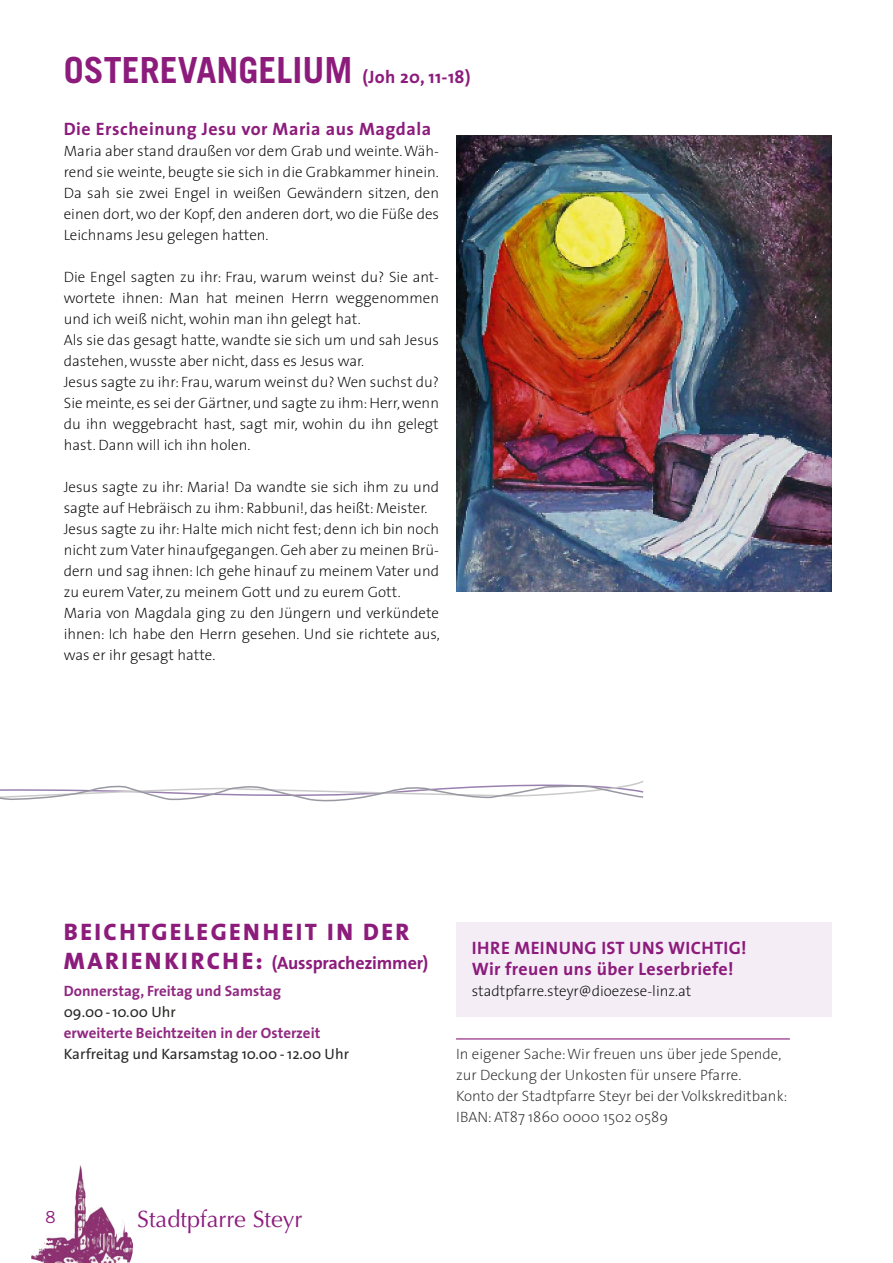
<style>
.page{position:relative;width:893px;height:1263px;background:#fff}
.page>*{position:absolute;margin:0;border:0;box-sizing:border-box;transform-origin:0 0}
.t1{font:700 36px "Trade Gothic LT Std";color:#8c1b7c}
.t2{font:800 24px "The Sans";letter-spacing:.1em;color:#8c1b7c}
.t3{font:23.55px "Optima";color:#8c1b7c}
.t4{font:700 18px/21px "The Sans";letter-spacing:.02em;color:#8c1b7c}
.t5{font:700 18px "The Sans";letter-spacing:-.01em;color:#8c1b7c}
.t6{font:16.5px "Trade Gothic LT Std";color:#8c1b7c}
.t7{font:200 15px/21px "The Sans";color:#000}
.t8{font:200 15px/21px "The Sans";color:#282827}
.t9{font:700 15px "The Sans";color:#912881}
.t10{font:15px "The Sans";color:#282827}
.s1{font-family:"The Sans";font-size:18px}
.s2{font-weight:800;font-size:24px}
</style>
<div class="page">
<img style="left:31px;top:1165px;width:103px;height:98px">
<svg style="left:0;top:780px;width:644px;height:22px"></svg>
<img style="left:456px;top:135px;width:375px;height:457px">
<div style="left:456px;top:923px;width:375px;height:94px;background:#f4edf6"></div>
<hr style="left:456px;top:1038px;width:334px;height:1px;background:#8c1b7c">
<h1 class="t1" style="left:64px;top:48px;width:408px">OSTEREVANGELIUM <span class="s1">(Joh 20, 11-18)</span></h1>
<p class="t4" style="left:64px;top:118px;width:369px">Die Erscheinung Jesu vor Maria aus Magdala</p>
<p class="t7" style="left:64px;top:140px;width:377px;text-align:justify">Maria aber stand draußen vor dem Grab und weinte. Wäh&shy;rend sie weinte, beugte sie sich in die Grabkammer hinein.<br>Da sah sie zwei Engel in weißen Gewändern sitzen, den einen dort, wo der Kopf, den anderen dort, wo die Füße des Leichnams Jesu gelegen hatten.</p>
<p class="t7" style="left:64px;top:266px;width:377px">Die Engel sagten zu ihr: Frau, warum weinst du? Sie ant&shy;wortete ihnen: Man hat meinen Herrn weggenommen und ich weiß nicht, wohin man ihn gelegt hat.<br>Als sie das gesagt hatte, wandte sie sich um und sah Jesus dastehen, wusste aber nicht, dass es Jesus war.<br>Jesus sagte zu ihr: Frau, warum weinst du? Wen suchst du?<br>Sie meinte, es sei der Gärtner, und sagte zu ihm: Herr, wenn du ihn weggebracht hast, sagt mir, wohin du ihn gelegt hast. Dann will ich ihn holen.</p>
<p class="t7" style="left:64px;top:476px;width:377px">Jesus sagte zu ihr: Maria! Da wandte sie sich ihm zu und sagte auf Hebräisch zu ihm: Rabbuni!, das heißt: Meister.<br>Jesus sagte zu ihr: Halte mich nicht fest; denn ich bin noch nicht zum Vater hinaufgegangen. Geh aber zu meinen Brü&shy;dern und sag ihnen: Ich gehe hinauf zu meinem Vater und zu eurem Vater, zu meinem Gott und zu eurem Gott.<br>Maria von Magdala ging zu den Jüngern und verkündete ihnen: Ich habe den Herrn gesehen. Und sie richtete aus, was er ihr gesagt hatte.</p>
<h2 class="t2" style="left:64px;top:911px;width:347px">BEICHTGELEGENHEIT IN DER</h2>
<p class="t5" style="left:64px;top:947px;width:366px"><span class="s2">MARIENKIRCHE:</span> (Aussprachezimmer)</p>
<p class="t9" style="left:64px;top:978px;width:219px">Donnerstag, Freitag und Samstag</p>
<p class="t10" style="left:64px;top:999px;width:114px">09.00-10.00 Uhr</p>
<p class="t9" style="left:64px;top:1020px;width:258px">erweiterte Beichtzeiten in der Osterzeit</p>
<p class="t10" style="left:64px;top:1041px;width:287px">Karfreitag und Karsamstag 10.00 - 12.00 Uhr</p>
<p class="t4" style="left:472px;top:937px;width:276px">IHRE MEINUNG IST UNS WICHTIG!<br>Wir freuen uns über Leserbriefe!</p>
<p class="t7" style="left:472px;top:980px;width:221px">stadtpfarre.steyr@dioezese-linz.at</p>
<p class="t8" style="left:456px;top:1043px;width:333px">In eigener Sache: Wir freuen uns über jede Spende, zur Deckung der Unkosten für unsere Pfarre.<br>Konto der Stadtpfarre Steyr bei der Volkskreditbank:<br>IBAN: AT87 1860 0000 1502 0589</p>
<p class="t6" style="left:46px;top:1207px;width:12px">8</p>
<h3 class="t3" style="left:137px;top:1205px;width:167px">Stadtpfarre Steyr</h3>
</div>
